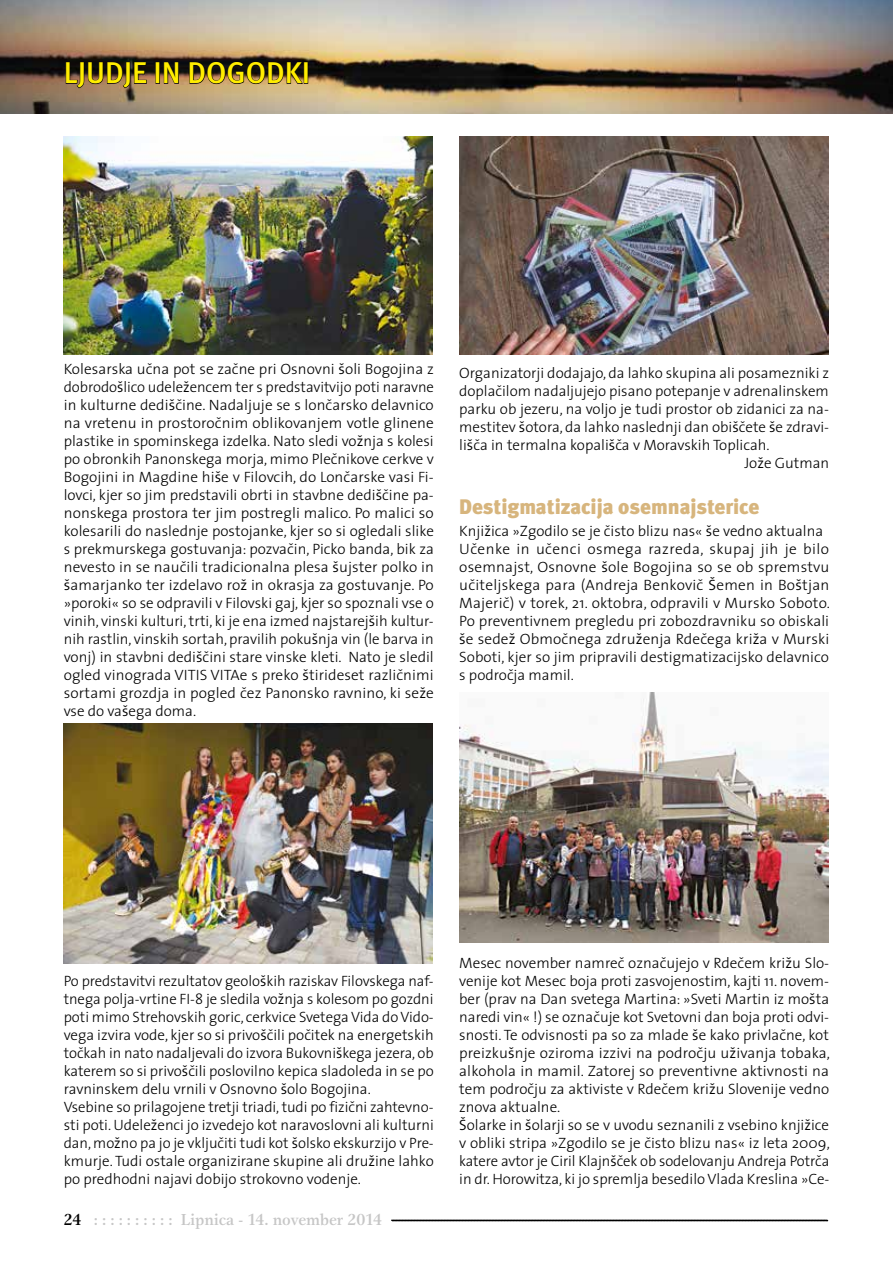
<style>
.page{position:relative;width:893px;height:1263px;background:#fff}
.page>*{position:absolute;margin:0;border:0;box-sizing:border-box;transform-origin:0 0}
.t1{font:30px "Meta Medium CE";color:#ffed00}
.t2{font:21px "Meta Black CELF";letter-spacing:-.005em;color:#d7b57d}
.t3{font:500 16.5px "Gamma Itc TEE";color:#c6c6c6}
.t4{font:300 15px/18px "The Sans OT";color:#000}
.s1{color:#000}
</style>
<div class="page">
<img style="left:0;top:0;width:893px;height:114px">
<svg style="left:65px;top:62px;width:82px;height:27px;background:#4a382a"></svg>
<div style="left:156px;top:62px;width:4px;height:22px;border:1px solid #000"></div>
<svg style="left:164px;top:0;width:15px;height:84px"></svg>
<svg style="left:189px;top:61px;width:114px;height:23px;background:#3e3021"></svg>
<div style="left:304px;top:62px;width:4px;height:22px;border:1px solid #000"></div>
<svg style="left:391px;top:1219px;width:437px;height:2px"></svg>
<img style="left:459px;top:692px;width:369px;height:251px">
<img style="left:64px;top:724px;width:369px;height:239px">
<img style="left:459px;top:136px;width:369px;height:218px">
<img style="left:64px;top:136px;width:369px;height:218px">
<h1 class="t1" style="left:64px;top:54px;width:248px">LJUDJE IN DOGODKI</h1>
<p class="t4" style="left:64px;top:359px;width:372px;text-align:justify">Kolesarska učna pot se začne pri Osnovni šoli Bogojina z dobrodošlico udeležencem ter s predstavitvijo poti naravne in kulturne dediščine. Nadaljuje se s lončarsko delavnico na vretenu in prostoročnim oblikovanjem votle glinene plastike in spominskega izdelka. Nato sledi vožnja s kolesi po obronkih Panonskega morja, mimo Plečnikove cerkve v Bogojini in Magdine hiše v Filovcih, do Lončarske vasi Fi&shy;lovci, kjer so jim predstavili obrti in stavbne dediščine pa&shy;nonskega prostora ter jim postregli malico. Po malici so kolesarili do naslednje postojanke, kjer so si ogledali slike s prekmurskega gostuvanja: pozvačin, Picko banda, bik za nevesto in se naučili tradicionalna plesa šujster polko in šamarjanko ter izdelavo rož in okrasja za gostuvanje. Po »poroki« so se odpravili v Filovski gaj, kjer so spoznali vse o vinih, vinski kulturi, trti, ki je ena izmed najstarejših kultur&shy;nih rastlin, vinskih sortah, pravilih pokušnja vin (le barva in vonj) in stavbni dediščini stare vinske kleti. Nato je sledil ogled vinograda VITIS VITAe s preko štirideset različnimi sortami grozdja in pogled čez Panonsko ravnino, ki seže vse do vašega doma.</p>
<p class="t4" style="left:459px;top:363px;width:371px">Organizatorji dodajajo, da lahko skupina ali posamezniki z</p>
<p class="t4" style="left:459px;top:381px;width:371px">doplačilom nadaljujejo pisano potepanje v adrenalinskem</p>
<p class="t4" style="left:459px;top:399px;width:371px">parku ob jezeru, na voljo je tudi prostor ob zidanici za na-</p>
<p class="t4" style="left:459px;top:417px;width:371px">mestitev šotora, da lahko naslednji dan obiščete še zdravi-</p>
<p class="t4" style="left:459px;top:435px;width:312px">lišča in termalna kopališča v Moravskih Toplicah.</p>
<p class="t4" style="left:744px;top:453px;width:86px">Jože Gutman</p>
<h2 class="t2" style="left:459px;top:494px;width:302px">Destigmatizacija osemnajsterice</h2>
<p class="t4" style="left:459px;top:522px;width:372px">Knjižica »Zgodilo se je čisto blizu nas« še vedno aktualna Učenke in učenci osmega razreda, skupaj jih je bilo osemnajst, Osnovne šole Bogojina so se ob spremstvu učiteljskega para (Andreja Benkovič Šemen in Boštjan Majerič) v torek, 21. oktobra, odpravili v Mursko Soboto.<br>Po preventivnem pregledu pri zobozdravniku so obiskali še sedež Območnega združenja Rdečega križa v Murski Soboti, kjer so jim pripravili destigmatizacijsko delavnico s področja mamil.</p>
<p class="t4" style="left:64px;top:971px;width:372px">Po predstavitvi rezultatov geoloških raziskav Filovskega naf&shy;tnega polja-vrtine FI-8 je sledila vožnja s kolesom po gozdni poti mimo Strehovskih goric, cerkvice Svetega Vida do Vido&shy;vega izvira vode, kjer so si privoščili počitek na energetskih točkah in nato nadaljevali do izvora Bukovniškega jezera, ob katerem so si privoščili poslovilno kepica sladoleda in se po ravninskem delu vrnili v Osnovno šolo Bogojina.<br>Vsebine so prilagojene tretji triadi, tudi po fizični zahtevno&shy;sti poti. Udeleženci jo izvedejo kot naravoslovni ali kulturni dan, možno pa jo je vključiti tudi kot šolsko ekskurzijo v Pre&shy;kmurje. Tudi ostale organizirane skupine ali družine lahko po predhodni najavi dobijo strokovno vodenje.</p>
<p class="t3" style="left:64px;top:1209px;width:320px"><span class="s1">24</span> : : : : : : : : : : Lipnica - 14. november 2014</p>
<p class="t4" style="left:459px;top:954px;width:372px">Mesec november namreč označujejo v Rdečem križu Slo&shy;venije kot Mesec boja proti zasvojenostim, kajti 11. novem&shy;ber (prav na Dan svetega Martina: »Sveti Martin iz mošta naredi vin« !) se označuje kot Svetovni dan boja proti odvi&shy;snosti. Te odvisnosti pa so za mlade še kako privlačne, kot preizkušnje oziroma izzivi na področju uživanja tobaka, alkohola in mamil. Zatorej so preventivne aktivnosti na tem področju za aktiviste v Rdečem križu Slovenije vedno znova aktualne.<br>Šolarke in šolarji so se v uvodu seznanili z vsebino knjižice v obliki stripa »Zgodilo se je čisto blizu nas« iz leta 2009, katere avtor je Ciril Klajnšček ob sodelovanju Andreja Potrča in dr. Horowitza, ki jo spremlja besedilo Vlada Kreslina »Ce-</p>
</div>
